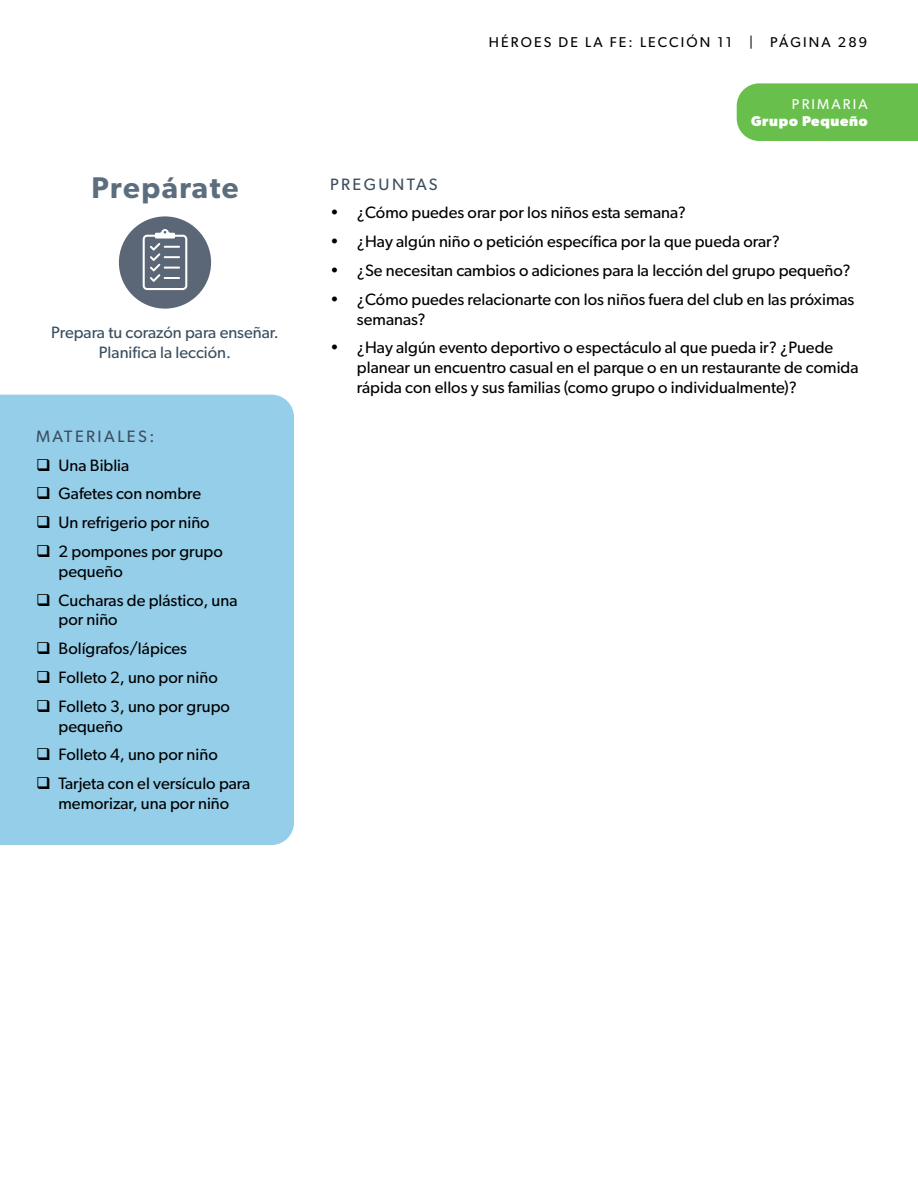
<style>
.page{position:relative;width:918px;height:1188px;background:#fff}
.page>*{position:absolute;margin:0;border:0;box-sizing:border-box;transform-origin:0 0}
.t1{font:600 30px "Gibson";letter-spacing:.05em;color:#5c6e7d}
.t2{font:16.5px/19.8px "Gibson";color:#000}
.t3{font:16.5px/19.8px "Gibson";color:#3b4f61;text-align:center}
.t4{font:16.5px "Gibson";letter-spacing:.15em;color:#3b4f61}
.t5{font:14.25px "Gibson";letter-spacing:.15em;color:#000}
.t6{font:700 14.25px "Gibson";letter-spacing:.05em;color:#fff}
.t7{font:14.25px "Gibson";letter-spacing:.15em;color:#fff}
</style>
<div class="page">
<div style="left:119px;top:216px;width:92px;height:93px;background:#5b6676;border-radius:50%"></div>
<svg style="left:143px;top:229px;width:44px;height:61px"></svg>
<div style="left:737px;top:83px;width:181px;height:58px;background:#68bf4b"></div>
<div style="left:0;top:395px;width:294px;height:450px;background:#95cee9"></div>
<h1 class="t1" style="left:91px;top:170px;width:149px">Prepárate</h1>
<p class="t3" style="left:51px;top:323px;width:229px">Prepara tu corazón para enseñar.<br>Planifica la lección.</p>
<p class="t4" style="left:36px;top:426px;width:120px">MATERIALES:</p>
<p class="t2" style="left:36px;top:455px;width:95px">❑ Una Biblia</p>
<p class="t2" style="left:36px;top:484px;width:167px">❑ Gafetes con nombre</p>
<p class="t2" style="left:36px;top:512px;width:175px">❑ Un refrigerio por niño</p>
<p class="t2" style="left:59px;top:541px;width:166px;text-indent:-23px">❑ 2 pompones por grupo pequeño</p>
<p class="t2" style="left:59px;top:590px;width:181px;text-indent:-23px">❑ Cucharas de plástico, una por niño</p>
<p class="t2" style="left:36px;top:638px;width:153px">❑ Bolígrafos/lápices</p>
<p class="t2" style="left:36px;top:667px;width:183px">❑ Folleto 2, uno por niño</p>
<p class="t2" style="left:59px;top:696px;width:173px;text-indent:-23px">❑ Folleto 3, uno por grupo pequeño</p>
<p class="t2" style="left:36px;top:745px;width:183px">❑ Folleto 4, uno por niño</p>
<p class="t2" style="left:36px;top:773px;width:216px;text-align:center">❑ Tarjeta con el versículo para memorizar, una por niño</p>
<p class="t5" style="left:489px;top:34px;width:380px">HÉROES DE LA FE: LECCIÓN 11 | PÁGINA 289</p>
<p class="t7" style="left:792px;top:96px;width:77px">PRIMARIA</p>
<p class="t6" style="left:751px;top:113px;width:118px">Grupo Pequeño</p>
<p class="t4" style="left:330px;top:174px;width:109px">PREGUNTAS</p>
<p class="t2" style="left:330px;top:203px;width:357px">• ¿Cómo puedes orar por los niños esta semana?</p>
<p class="t2" style="left:330px;top:231px;width:451px">• ¿Hay algún niño o petición específica por la que pueda orar?</p>
<p class="t2" style="left:330px;top:260px;width:522px">• ¿Se necesitan cambios o adiciones para la lección del grupo pequeño?</p>
<p class="t2" style="left:357px;top:289px;width:499px;text-indent:-27px">• ¿Cómo puedes relacionarte con los niños fuera del club en las próximas semanas?</p>
<p class="t2" style="left:357px;top:338px;width:503px;text-indent:-27px">• ¿Hay algún evento deportivo o espectáculo al que pueda ir? ¿Puede planear un encuentro casual en el parque o en un restaurante de comida rápida con ellos y sus familias (como grupo o individualmente)?</p>
</div>
